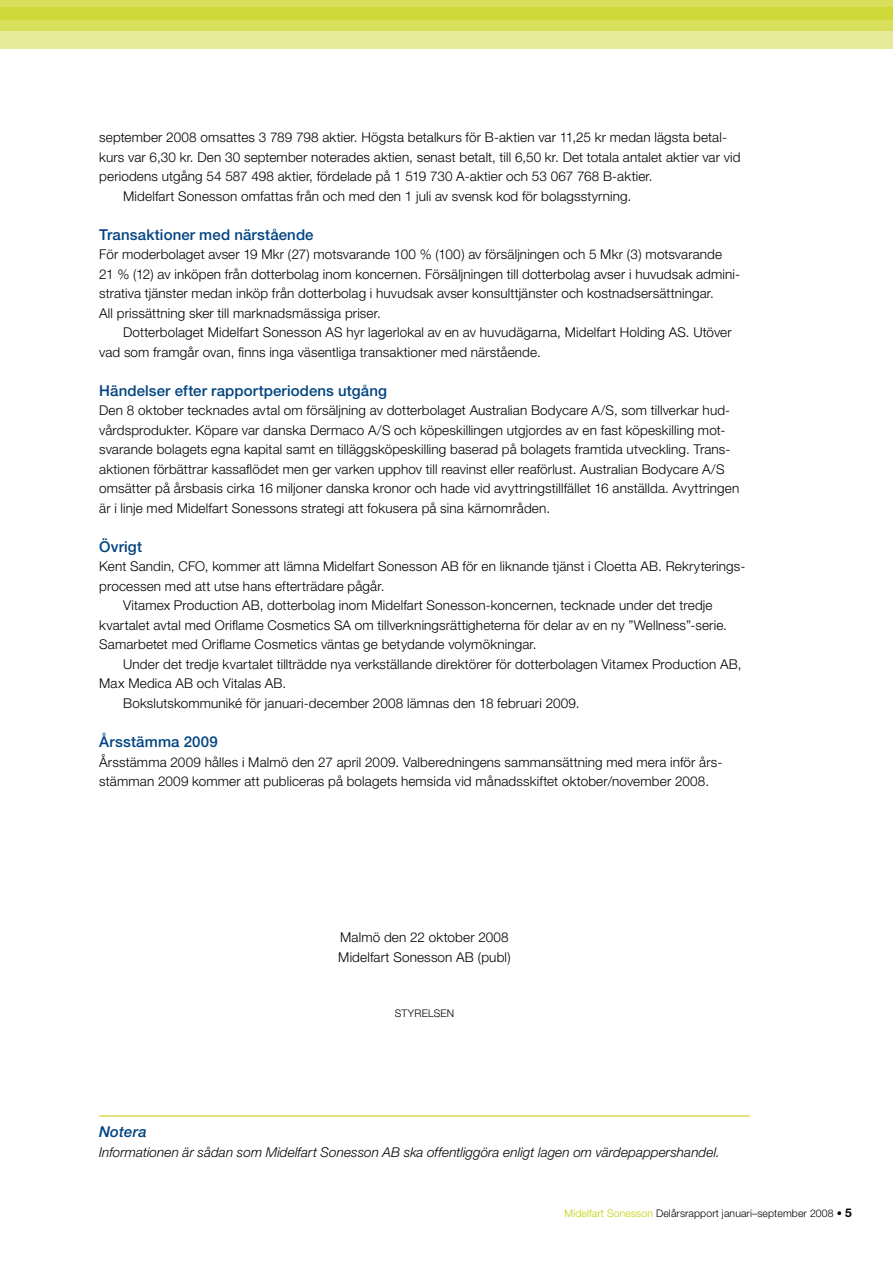
<style>
.page{position:relative;width:893px;height:1263px;background:#fff}
.page>*{position:absolute;margin:0;border:0;box-sizing:border-box;transform-origin:0 0}
.t1{font:500 15px "Helvetica Neue";letter-spacing:.01em;color:#004381}
.t2{font:italic 500 15px "Helvetica Neue";letter-spacing:.015em;color:#004381}
.t3{font:300 13.5px/19.5px "Helvetica Neue";letter-spacing:.01em;color:#000}
.t4{font:italic 300 13.5px "Helvetica Neue";letter-spacing:.005em;color:#000}
.t5{font:300 10.5px "Helvetica Neue";letter-spacing:.01em;color:#000}
.s1{color:#c2cf00}
.s2{font-weight:700;font-size:12px}
</style>
<div class="page">
<svg style="left:0;top:0;width:893px;height:48px;background:#dee47a"></svg>
<div style="left:0;top:7px;width:893px;height:13px;background:#ced838"></div>
<hr style="left:99px;top:1115px;width:651px;height:1px;background:#c2cf00">
<p class="t3" style="left:99px;top:128px;width:629px">september 2008 omsattes 3 789 798 aktier. Högsta betalkurs för B-aktien var 11,25 kr medan lägsta betal-</p>
<p class="t3" style="left:99px;top:147px;width:643px">kurs var 6,30 kr. Den 30 september noterades aktien, senast betalt, till 6,50 kr. Det totala antalet aktier var vid</p>
<p class="t3" style="left:99px;top:167px;width:555px">periodens utgång 54 587 498 aktier, fördelade på 1 519 730 A-aktier och 53 067 768 B-aktier.</p>
<p class="t3" style="left:123px;top:186px;width:510px">Midelfart Sonesson omfattas från och med den 1 juli av svensk kod för bolagsstyrning.</p>
<p class="t1" style="left:99px;top:226px;width:216px">Transaktioner med närstående</p>
<p class="t3" style="left:99px;top:245px;width:642px">För moderbolaget avser 19 Mkr (27) motsvarande 100 % (100) av försäljningen och 5 Mkr (3) motsvarande 21 % (12) av inköpen från dotterbolag inom koncernen. Försäljningen till dotterbolag avser i huvudsak admini&shy;strativa tjänster medan inköp från dotterbolag i huvudsak avser konsulttjänster och kostnadsersättningar.<br>All prissättning sker till marknadsmässiga priser.</p>
<p class="t3" style="left:99px;top:323px;width:634px;text-indent:24px">Dotterbolaget Midelfart Sonesson AS hyr lagerlokal av en av huvudägarna, Midelfart Holding AS. Utöver vad som framgår ovan, finns inga väsentliga transaktioner med närstående.</p>
<p class="t1" style="left:99px;top:382px;width:289px">Händelser efter rapportperiodens utgång</p>
<p class="t3" style="left:99px;top:401px;width:642px">Den 8 oktober tecknades avtal om försäljning av dotterbolaget Australian Bodycare A/S, som tillverkar hud&shy;vårdsprodukter. Köpare var danska Dermaco A/S och köpeskillingen utgjordes av en fast köpeskilling mot&shy;svarande bolagets egna kapital samt en tilläggsköpeskilling baserad på bolagets framtida utveckling. Trans&shy;aktionen förbättrar kassaflödet men ger varken upphov till reavinst eller reaförlust. Australian Bodycare A/S omsätter på årsbasis cirka 16 miljoner danska kronor och hade vid avyttringstillfället 16 anställda. Avyttringen är i linje med Midelfart Sonessons strategi att fokusera på sina kärnområden.</p>
<p class="t1" style="left:99px;top:538px;width:44px">Övrigt</p>
<p class="t3" style="left:99px;top:557px;width:648px">Kent Sandin, CFO, kommer att lämna Midelfart Sonesson AB för en liknande tjänst i Cloetta AB. Rekryterings-</p>
<p class="t3" style="left:99px;top:576px;width:287px">processen med att utse hans efterträdare pågår.</p>
<p class="t3" style="left:123px;top:596px;width:591px">Vitamex Production AB, dotterbolag inom Midelfart Sonesson-koncernen, tecknade under det tredje</p>
<p class="t3" style="left:99px;top:615px;width:629px">kvartalet avtal med Oriflame Cosmetics SA om tillverkningsrättigheterna för delar av en ny ”Wellness”-serie.</p>
<p class="t3" style="left:99px;top:635px;width:439px">Samarbetet med Oriflame Cosmetics väntas ge betydande volymökningar.</p>
<p class="t3" style="left:123px;top:654px;width:620px">Under det tredje kvartalet tillträdde nya verkställande direktörer för dotterbolagen Vitamex Production AB,</p>
<p class="t3" style="left:99px;top:674px;width:189px">Max Medica AB och Vitalas AB.</p>
<p class="t3" style="left:123px;top:693px;width:458px">Bokslutskommuniké för januari-december 2008 lämnas den 18 februari 2009.</p>
<p class="t1" style="left:99px;top:733px;width:120px">Årsstämma 2009</p>
<p class="t3" style="left:99px;top:752px;width:625px">Årsstämma 2009 hålles i Malmö den 27 april 2009. Valberedningens sammansättning med mera inför års&shy;stämman 2009 kommer att publiceras på bolagets hemsida vid månadsskiftet oktober/november 2008.</p>
<p class="t3" style="left:338px;top:927px;width:174px">Malmö den 22 oktober 2008<br>Midelfart Sonesson AB (publ)</p>
<p class="t5" style="left:395px;top:1007px;width:61px">STYRELSEN</p>
<p class="t2" style="left:99px;top:1123px;width:49px">Notera</p>
<p class="t4" style="left:99px;top:1144px;width:622px">Informationen är sådan som Midelfart Sonesson AB ska offentliggöra enligt lagen om värdepappershandel.</p>
<p class="t5" style="left:564px;top:1207px;width:289px"><span class="s1">Midelfart Sonesson</span> Delårsrapport januari–september 2008 • <span class="s2">5</span></p>
</div>
